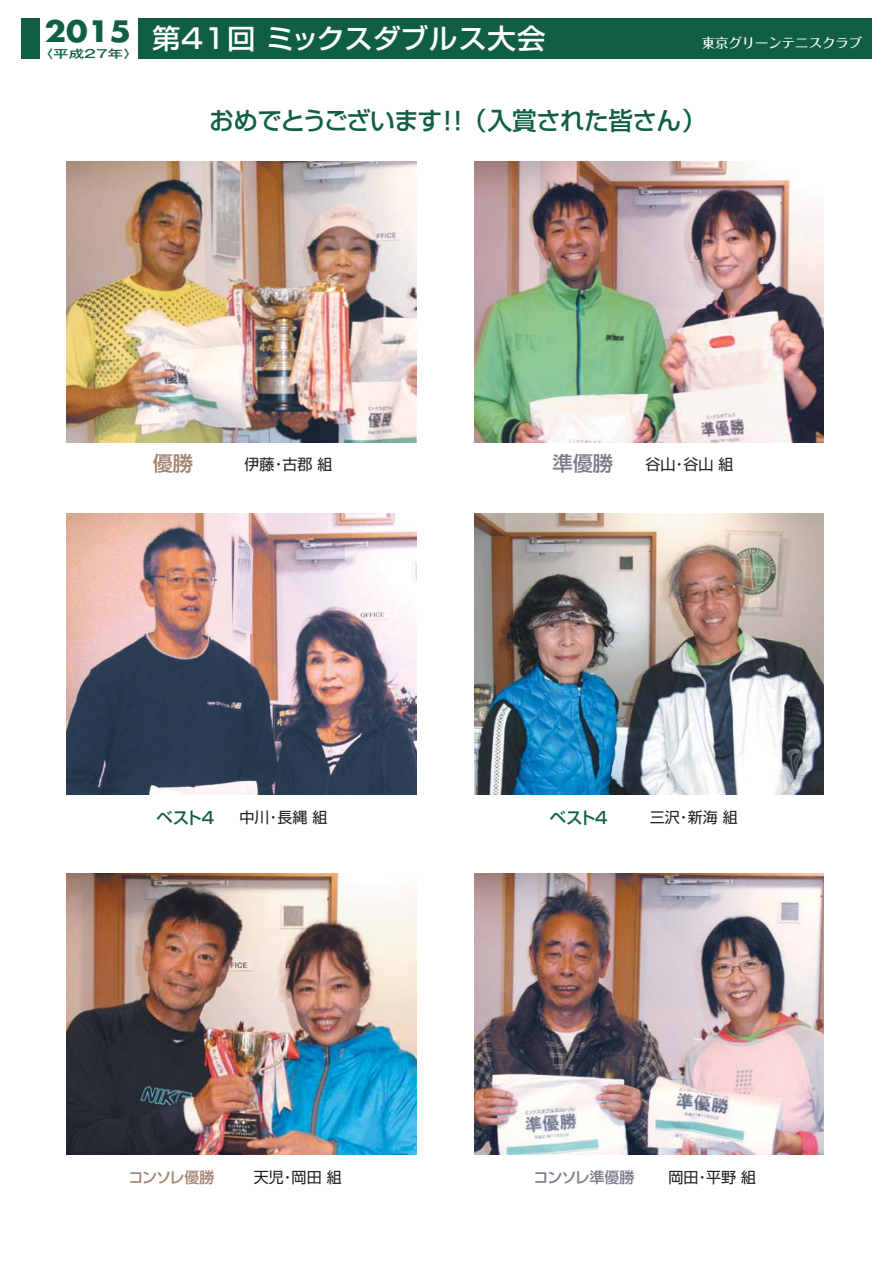
<style>
.page{position:relative;width:893px;height:1263px;background:#fff}
.page>*{position:absolute;margin:0;border:0;box-sizing:border-box;transform-origin:0 0}
.t1{font:700 28.65px "Futura";color:#105f42;scale:1.1 1}
.t2{font:500 27.6px "Shin Go";letter-spacing:.025em;color:#fff}
.t3{font:500 24.75px "Shin Go";letter-spacing:-.035em;color:#105f42}
.t4{font:500 20.25px "Shin Go";color:#797d89}
.t5{font:500 20.25px "Shin Go";color:#a4836f}
.t6{font:500 16.5px "Shin Go";letter-spacing:-.015em;color:#105f42}
.t7{font:15px "Shin Go";color:#231f20}
.t8{font:500 15px "Shin Go";letter-spacing:-.04em;color:#797d89}
.t9{font:500 15px "Shin Go";letter-spacing:-.07em;color:#a4836f}
.t10{font:500 13.35px "Folk";color:#fff}
.t11{font:500 11.25px "Gothic MB101";color:#105f42;scale:1.39 1}
</style>
<div class="page">
<div style="left:138px;top:18px;width:734px;height:41px;background:#105f42"></div>
<div style="left:21px;top:18px;width:19px;height:41px;background:#105f42"></div>
<img style="left:66px;top:513px;width:350px;height:281px">
<img style="left:66px;top:162px;width:350px;height:281px">
<img style="left:474px;top:162px;width:349px;height:281px">
<img style="left:474px;top:513px;width:349px;height:281px">
<img style="left:66px;top:873px;width:350px;height:281px">
<img style="left:474px;top:873px;width:349px;height:281px">
<h1 class="t1" style="left:45px;top:18px;width:80px">2015</h1>
<p class="t11" style="left:38px;top:49px;width:74px">〈平成27年〉</p>
<h2 class="t2" style="left:152px;top:28px;width:395px">第41回 ミックスダブルス大会</h2>
<p class="t10" style="left:702px;top:38px;width:162px">東京グリーンテニスクラブ</p>
<h3 class="t3" style="left:209px;top:112px;width:499px">おめでとうございます！！（入賞された皆さん）</h3>
<h3 class="t5" style="left:153px;top:456px;width:42px">優勝</h3>
<h3 class="t4" style="left:552px;top:456px;width:62px">準優勝</h3>
<p class="t7" style="left:245px;top:459px;width:89px">伊藤・古郡 組</p>
<p class="t7" style="left:645px;top:459px;width:89px">谷山・谷山 組</p>
<p class="t7" style="left:239px;top:812px;width:89px">中川・長縄 組</p>
<p class="t7" style="left:649px;top:812px;width:89px">三沢・新海 組</p>
<p class="t6" style="left:156px;top:812px;width:59px">ベスト4</p>
<p class="t6" style="left:550px;top:812px;width:59px">ベスト4</p>
<p class="t9" style="left:128px;top:1172px;width:88px">コンソレ優勝</p>
<p class="t7" style="left:254px;top:1172px;width:89px">天児・岡田 組</p>
<p class="t7" style="left:668px;top:1172px;width:89px">岡田・平野 組</p>
<p class="t8" style="left:533px;top:1172px;width:103px">コンソレ準優勝</p>
</div>
